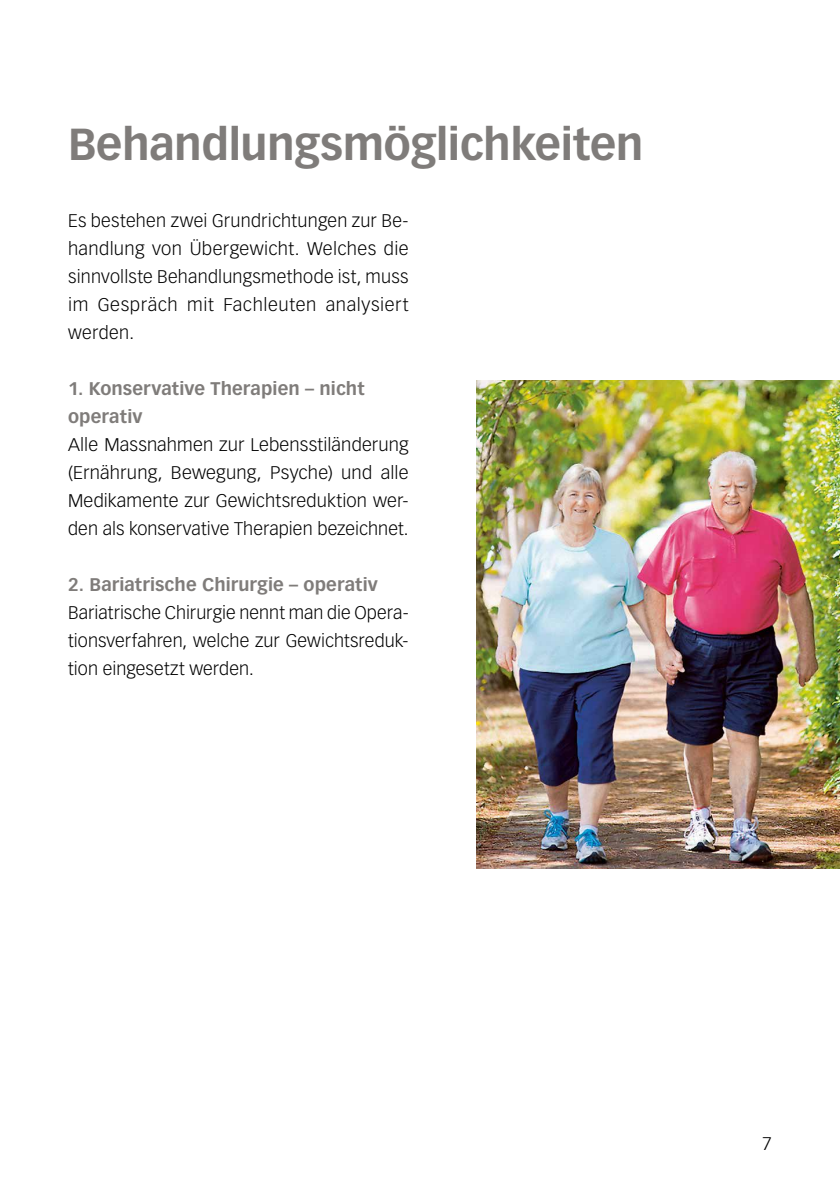
<style>
.page{position:relative;width:840px;height:1191px;background:#fff}
.page>*{position:absolute;margin:0;border:0;box-sizing:border-box;transform-origin:0 0}
.t1{font:700 44px "Vectora LT Std";letter-spacing:-.01em;color:#7f7c7a}
.t2{font:300 18px/28px "Vectora LT Std";letter-spacing:.015em;color:#000;text-align:justify}
.t3{font:700 18px/28px "Vectora LT Std";letter-spacing:.005em;color:#7f7c7a}
</style>
<div class="page">
<img style="left:476px;top:381px;width:363px;height:487px">
<h1 class="t1" style="left:68px;top:118px;width:576px">Behandlungsmöglichkeiten</h1>
<p class="t2" style="left:68px;top:207px;width:342px;text-align:left">Es bestehen zwei Grundrichtungen zur Be-- handlung von Übergewicht. Welches die sinnvollste Behandlungsmethode ist, muss im Gespräch mit Fachleuten analysiert werden.</p>
<p class="t3" style="left:68px;top:375px;width:298px">1. Konservative Therapien – nicht operativ</p>
<p class="t2" style="left:68px;top:431px;width:342px">Alle Massnahmen zur Lebensstiländerung (Ernährung, Bewegung, Psyche) und alle Medikamente zur Gewichtsreduktion wer&shy;den als konservative Therapien bezeichnet.</p>
<p class="t3" style="left:68px;top:571px;width:311px">2. Bariatrische Chirurgie – operativ</p>
<p class="t2" style="left:68px;top:599px;width:342px">Bariatrische Chirurgie nennt man die Opera&shy;tionsverfahren, welche zur Gewichtsreduk&shy;tion eingesetzt werden.</p>
<p class="t2" style="left:762px;top:1130px;width:11px">7</p>
</div>
